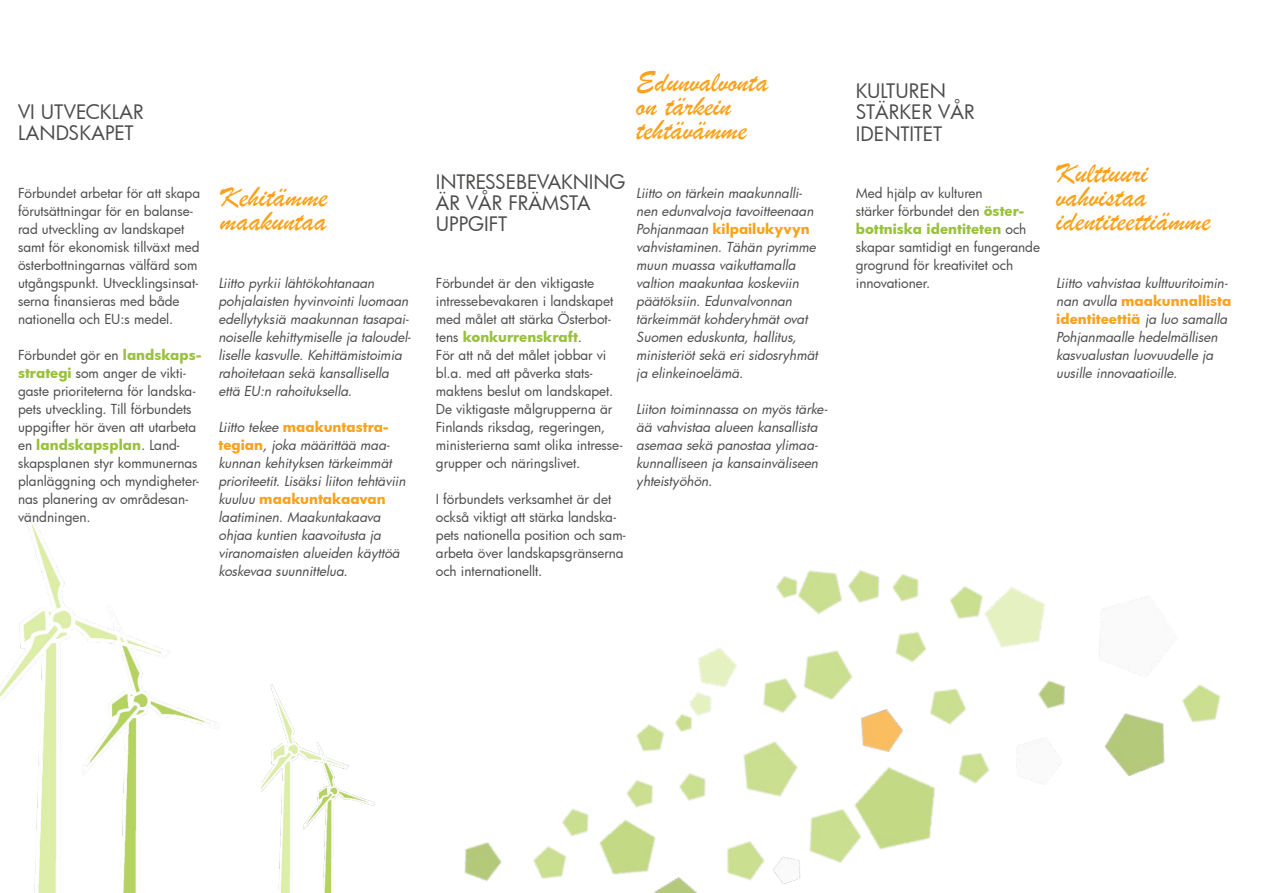
<style>
.page{position:relative;width:1263px;height:893px;background:#fff}
.page>*{position:absolute;margin:0;border:0;box-sizing:border-box;transform-origin:0 0}
.t1{font:30px/24px "Brush Script";color:#faa21b}
.t2{font:19.5px/21px "Futura";color:#4d4b4a}
.t3{font:13.5px/18px "Futura";color:#4d4b4a}
.t4{font:italic 13.5px/18px "Futura";color:#4d4b4a}
.s1{font-weight:700;color:#98c13c}
.s2{font-weight:700;font-style:normal;color:#faa21b}
</style>
<div class="page">
<img style="left:0;top:494px;width:219px;height:399px">
<img style="left:464px;top:570px;width:757px;height:323px">
<img style="left:261px;top:684px;width:115px;height:209px">
<h2 class="t2" style="left:18px;top:101px;width:127px">Vi utvecklar landskapet</h2>
<p class="t3" style="left:18px;top:184px;width:184px">Förbundet arbetar för att skapa förutsättningar för en balanse&shy;rad utveckling av landskapet samt för ekonomisk tillväxt med österbottningarnas välfärd som utgångspunkt. Utvecklingsinsat&shy;serna finansieras med både nationella och EU :s medel.</p>
<p class="t3" style="left:18px;top:346px;width:185px">Förbundet gör en <span class="s1">landskaps&shy;strategi</span> som anger de vikti&shy;gaste prioriteterna för landska&shy;pets utveckling. Till förbundets uppgifter hör även att utarbeta en <span class="s1">landskapsplan</span>. Land&shy;skapsplanen styr kommunernas planläggning och myndigheter&shy;nas planering av områdesan&shy;vändningen.</p>
<h1 class="t1" style="left:220px;top:185px;width:109px">Kehitämme maakuntaa</h1>
<p class="t4" style="left:218px;top:274px;width:194px">Liitto pyrkii lähtökohtanaan pohjalaisten hyvinvointi luomaan edellytyksiä maakunnan tasapai&shy;noiselle kehittymiselle ja taloudel&shy;liselle kasvulle. Kehittämistoimia rahoitetaan sekä kansallisella että EU:n rahoituksella.</p>
<p class="t4" style="left:218px;top:418px;width:189px">Liitto tekee <span class="s2">maakuntastra&shy;tegian</span>, joka määrittää maa&shy;kunnan kehityksen tärkeimmät prioriteetit. Lisäksi liiton tehtäviin kuuluu <span class="s2">maakuntakaavan </span>laatiminen. Maakuntakaava ohjaa kuntien kaavoitusta ja viranomaisten alueiden käyttöä koskevaa suunnittelua.</p>
<h1 class="t1" style="left:636px;top:71px;width:133px">Edunvalvonta on tärkein tehtävämme</h1>
<h2 class="t2" style="left:436px;top:170px;width:191px">intressebevakning är vår främsta uppgift</h2>
<p class="t3" style="left:436px;top:274px;width:188px">Förbundet är den viktigaste intressebevakaren i landskapet med målet att stärka Österbot&shy;tens <span class="s1">konkurrenskraft</span>.<br>För att nå det målet jobbar vi bl.a. med att påverka stats&shy;maktens beslut om landskapet.<br>De viktigaste målgrupperna är<br>Finlands riksdag, regeringen, ministerierna samt olika intresse&shy;grupper och näringslivet.</p>
<p class="t3" style="left:436px;top:490px;width:191px">I förbundets verksamhet är det också viktigt att stärka landska&shy;pets nationella position och sam&shy;arbeta över landskapsgränserna och internationellt.</p>
<p class="t4" style="left:636px;top:184px;width:183px">Liitto on tärkein maakunnalli&shy;nen edunvalvoja tavoitteenaan<br>Pohjanmaan <span class="s2">kilpailukyvyn </span>vahvistaminen. Tähän pyrimme muun muassa vaikuttamalla valtion maakuntaa koskeviin päätöksiin. Edunvalvonnan tärkeimmät kohderyhmät ovat<br>Suomen eduskunta, hallitus, ministeriöt sekä eri sidosryhmät ja elinkeinoelämä.</p>
<p class="t4" style="left:636px;top:400px;width:193px">Liiton toiminnassa on myös tärke&shy;ää vahvistaa alueen kansallista asemaa sekä panostaa ylimaa&shy;kunnalliseen ja kansainväliseen yhteistyöhön.</p>
<h2 class="t2" style="left:856px;top:80px;width:120px">kulturen stärker vår identitet</h2>
<p class="t3" style="left:856px;top:184px;width:186px">Med hjälp av kulturen<br>stärker förbundet den <span class="s1">öster&shy;bottniska identiteten</span> och skapar samtidigt en fungerande grogrund för kreativitet och innovationer.</p>
<h1 class="t1" style="left:1056px;top:162px;width:156px">Kulttuuri vahvistaa identiteettiämme</h1>
<p class="t4" style="left:1056px;top:274px;width:177px">Liitto vahvistaa kulttuuritoimin&shy;nan avulla <span class="s2">maakunnallista identiteettiä</span> ja luo samalla<br>Pohjanmaalle hedelmällisen kasvualustan luovuudelle ja uusille innovaatioille.</p>
</div>
